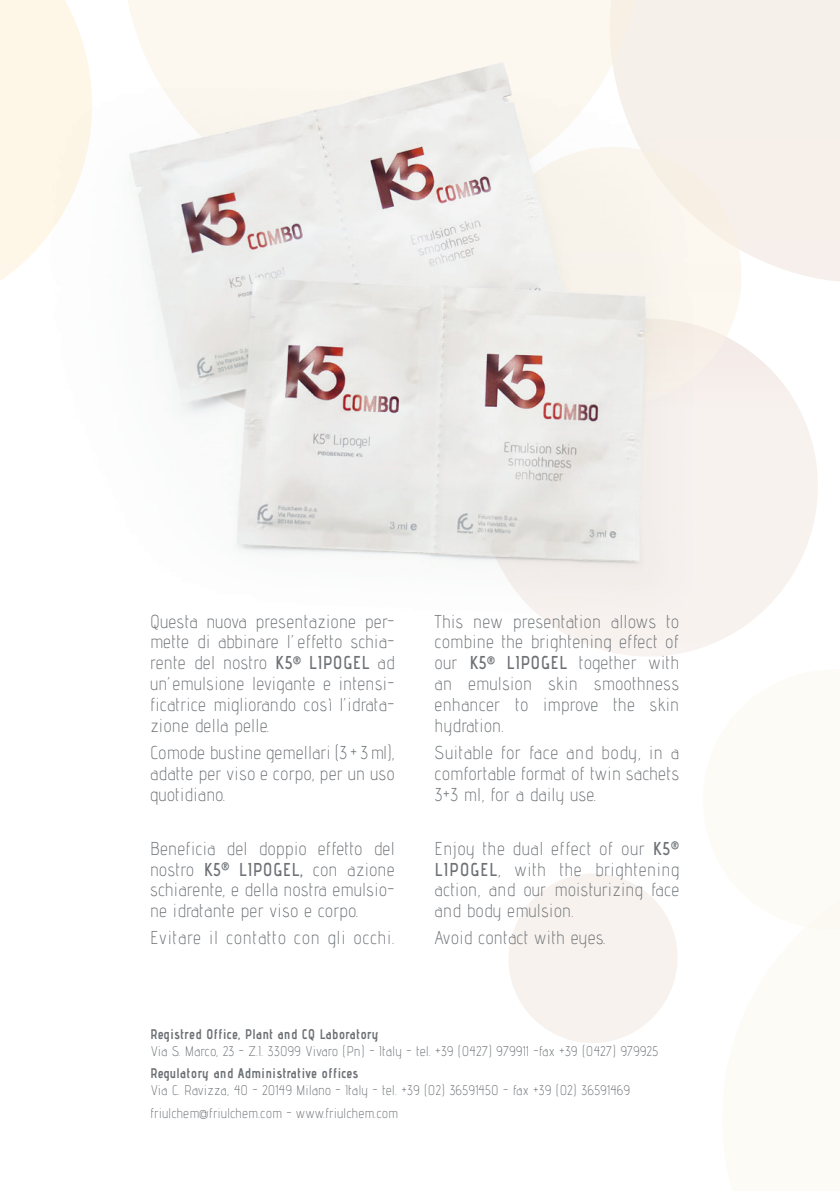
<style>
.page{position:relative;width:840px;height:1191px;background:#fff}
.page>*{position:absolute;margin:0;border:0;box-sizing:border-box;transform-origin:0 0}
.t1{font:300 18.6px/20.8px "Advent Pro";letter-spacing:.05em;color:#6d7175;text-align:justify;scale:.9 1}
.t2{font:300 18.6px "Advent Pro";letter-spacing:.08em;color:#6d7175;scale:.9 1}
.t3{font:300 14px "Advent Pro";letter-spacing:.05em;color:#6d7175;scale:.9 1}
.t4{font:700 14px "Advent Pro";letter-spacing:.05em;color:#6d7175;scale:.9 1}
.s1{font-weight:600}
</style>
<div class="page">
<img style="left:72px;top:0;width:701px;height:647px">
<p class="t1" style="left:150px;top:610px;width:272px">Questa nuova presentazione per&shy;mette di abbinare l’effetto schia&shy;rente del nostro <span class="s1">K5</span><sup>®</sup> <span class="s1">LIPOGEL</span> ad un’emulsione levigante e intensi&shy;ficatrice migliorando così l’idrata&shy;zione della pelle.</p>
<p class="t1" style="left:150px;top:741px;width:272px">Comode bustine gemellari (3 + 3 ml),</p>
<p class="t1" style="left:150px;top:762px;width:272px">adatte per viso e corpo, per un uso quotidiano.</p>
<p class="t1" style="left:150px;top:837px;width:272px">Beneficia del doppio effetto del nostro <span class="s1">K5</span><sup>®</sup> <span class="s1">LIPOGEL,</span> con azione schiarente, e della nostra emulsio&shy;ne idratante per viso e corpo.</p>
<p class="t2" style="left:150px;top:926px;width:272px">Evitare il contatto con gli occhi.</p>
<p class="t1" style="left:434px;top:610px;width:272px">This new presentation allows to combine the brightening effect of our <span class="s1">K5</span><sup>®</sup> <span class="s1">LIPOGEL</span> together with an emulsion skin smoothness enhancer to improve the skin hydration.</p>
<p class="t1" style="left:434px;top:741px;width:272px">Suitable for face and body, in a comfortable format of twin sachets 3+3 ml, for a daily use.</p>
<p class="t1" style="left:434px;top:837px;width:272px">Enjoy the dual effect of our <span class="s1">K5</span><sup>® </sup><span class="s1">LIPOGEL</span>, with the brightening action, and our moisturizing face and body emulsion.</p>
<p class="t1" style="left:434px;top:927px;width:191px">Avoid contact with eyes.</p>
<p class="t4" style="left:150px;top:1025px;width:255px">Registred Office, Plant and CQ Laboratory</p>
<p class="t3" style="left:150px;top:1042px;width:565px">Via S. Marco, 23 - Z.I. 33099 Vivaro (Pn) - Italy - tel. +39 (0427) 979911 -fax +39 (0427) 979925</p>
<p class="t4" style="left:150px;top:1065px;width:232px">Regulatory and Administrative offices</p>
<p class="t3" style="left:150px;top:1082px;width:534px">Via C. Ravizza, 40 - 20149 Milano - Italy - tel. +39 (02) 36591450 - fax +39 (02) 36591469</p>
<p class="t3" style="left:150px;top:1104px;width:276px">friulchem@friulchem.com - www.friulchem.com</p>
</div>
